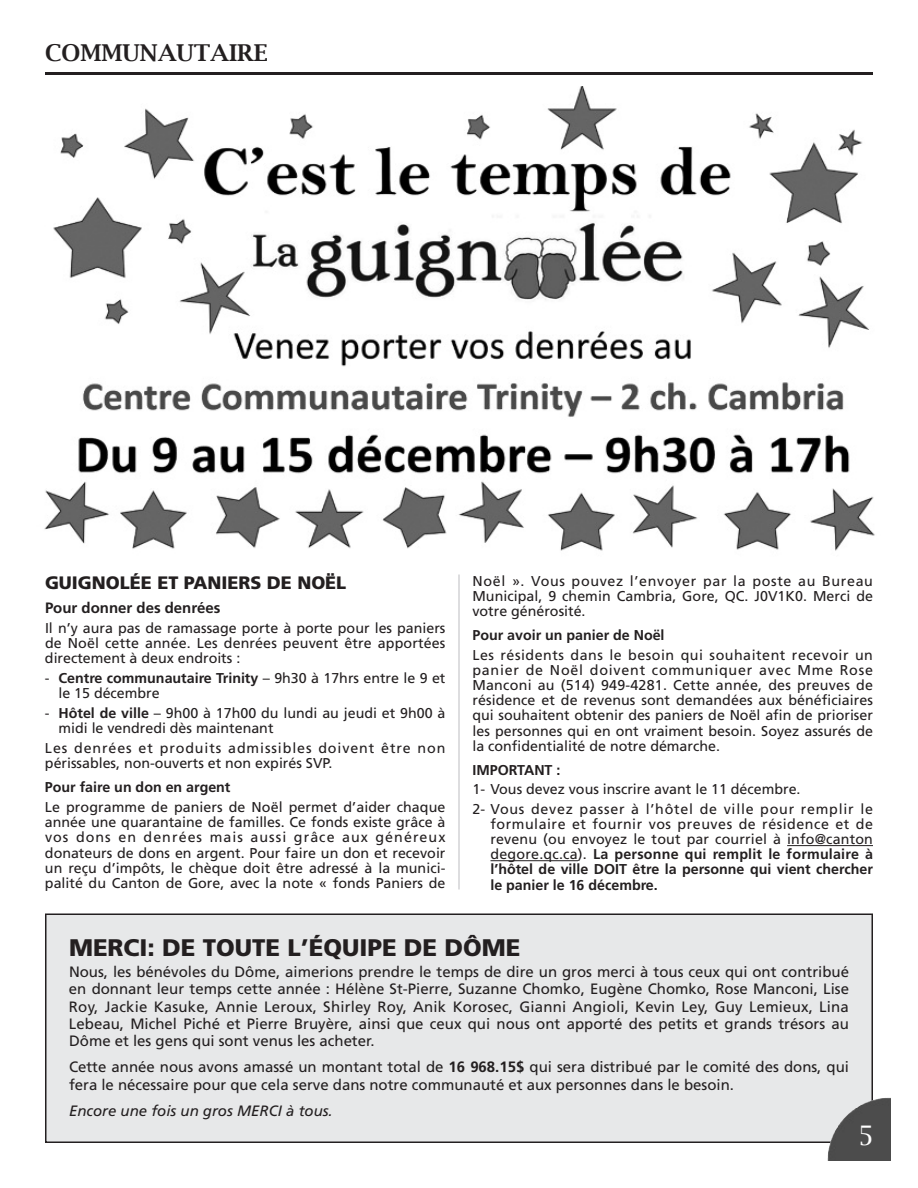
<style>
.page{position:relative;width:918px;height:1188px;background:#fff}
.page>*{position:absolute;margin:0;border:0;box-sizing:border-box;transform-origin:0 0}
.t1{font:27px "Lucida Bright";color:#fff}
.t2{font:900 24px "Frutiger";color:#231f20}
.t3{font:600 23.25px "Lucida Bright";color:#231f20}
.t4{font:900 18px "Frutiger";color:#231f20}
.t5{font:15px/17.2px "Frutiger";color:#231f20;text-align:justify}
.t6{font:italic 15px "Frutiger";color:#231f20}
.t7{font:700 15px "Frutiger";color:#231f20}
.t8{font:14.25px/15.1px "Frutiger";color:#231f20;text-align:justify}
.t9{font:14.25px/15.1px "Frutiger";letter-spacing:.06em;color:#231f20}
.t10{font:700 14.25px "Frutiger";color:#231f20}
.s1{font-weight:700}
</style>
<div class="page">
<div style="left:46px;top:914px;width:826px;height:228px;background:#e7e8e9"></div>
<div style="left:45px;top:914px;width:828px;height:229px;border:2px solid #231f20"></div>
<img style="left:827px;top:1098px;width:64px;height:63px">
<hr style="left:45px;top:72px;width:828px;height:3px;background:#231f20">
<hr style="left:459px;top:574px;width:1px;height:316px;background:#bcbdc0">
<hr style="left:787px;top:845px;width:86px;height:1px;background:#231f20">
<hr style="left:490px;top:860px;width:88px;height:1px;background:#231f20">
<img style="left:44px;top:86px;width:831px;height:465px">
<h3 class="t3" style="left:45px;top:38px;width:224px">COMMUNAUTAIRE</h3>
<p class="t4" style="left:45px;top:575px;width:303px">GUIGNOLÉE ET PANIERS DE NOËL</p>
<p class="t7" style="left:45px;top:602px;width:177px">Pour donner des denrées</p>
<p class="t8" style="left:45px;top:621px;width:402px">Il n’y aura pas de ramassage porte à porte pour les paniers de Noël cette année. Les denrées peuvent être apportées directement à deux endroits :</p>
<p class="t8" style="left:58px;top:672px;width:388px;text-indent:-13px">- <span class="s1">Centre communautaire Trinity</span> – 9h30 à 17hrs entre le 9 et le 15 décembre</p>
<p class="t8" style="left:58px;top:706px;width:389px;text-indent:-14px">- <span class="s1">Hôtel de ville</span> – 9h00 à 17h00 du lundi au jeudi et 9h00 à midi le vendredi dès maintenant</p>
<p class="t9" style="left:45px;top:741px;width:402px">Les denrées et produits admissibles doivent être non périssables, non-ouverts et non expirés SVP.</p>
<p class="t10" style="left:45px;top:782px;width:187px">Pour faire un don en argent</p>
<p class="t8" style="left:45px;top:801px;width:402px">Le programme de paniers de Noël permet d’aider chaque année une quarantaine de familles. Ce fonds existe grâce à vos dons en denrées mais aussi grâce aux généreux donateurs de dons en argent. Pour faire un don et recevoir un reçu d’impôts, le chèque doit être adressé à la munici&shy;palité du Canton de Gore, avec la note « fonds Paniers de</p>
<p class="t8" style="left:472px;top:575px;width:402px">Noël ». Vous pouvez l’envoyer par la poste au Bureau Municipal, 9 chemin Cambria, Gore, QC. J0V1K0. Merci de votre générosité.</p>
<p class="t10" style="left:472px;top:630px;width:194px">Pour avoir un panier de Noël</p>
<p class="t8" style="left:472px;top:649px;width:402px">Les résidents dans le besoin qui souhaitent recevoir un panier de Noël doivent communiquer avec Mme Rose Manconi au (514) 949-4281. Cette année, des preuves de résidence et de revenus sont demandées aux bénéficiaires qui souhaitent obtenir des paniers de Noël afin de prioriser les personnes qui en ont vraiment besoin. Soyez assurés de la confidentialité de notre démarche.</p>
<p class="t10" style="left:472px;top:764px;width:89px">IMPORTANT :</p>
<p class="t8" style="left:472px;top:781px;width:402px;line-height:19.6px">1- Vous devez vous inscrire avant le 11 décembre.<br>2- Vous devez passer à l’hôtel de ville pour remplir le</p>
<p class="t8" style="left:490px;top:818px;width:384px">formulaire et fournir vos preuves de résidence et de revenu (ou envoyez le tout par courriel à info@canton degore.qc.ca). <span class="s1">La personne qui remplit le formulaire à l’hôtel de ville DOIT être la personne qui vient chercher le panier le 16 décembre.</span></p>
<h2 class="t2" style="left:69px;top:938px;width:453px">MERCI: DE TOUTE L’ÉQUIPE DE DÔME</h2>
<p class="t5" style="left:69px;top:965px;width:782px">Nous, les bénévoles du Dôme, aimerions prendre le temps de dire un gros merci à tous ceux qui ont contribué en donnant leur temps cette année : Hélène St-Pierre, Suzanne Chomko, Eugène Chomko, Rose Manconi, Lise Roy, Jackie Kasuke, Annie Leroux, Shirley Roy, Anik Korosec, Gianni Angioli, Kevin Ley, Guy Lemieux, Lina Lebeau, Michel Piché et Pierre Bruyère, ainsi que ceux qui nous ont apporté des petits et grands trésors au Dôme et les gens qui sont venus les acheter.</p>
<p class="t5" style="left:69px;top:1060px;width:782px">Cette année nous avons amassé un montant total de <span class="s1">16 968.15$</span> qui sera distribué par le comité des dons, qui fera le nécessaire pour que cela serve dans notre communauté et aux personnes dans le besoin.</p>
<p class="t6" style="left:69px;top:1105px;width:265px">Encore une fois un gros MERCI à tous.</p>
<h1 class="t1" style="left:858px;top:1119px;width:18px">5</h1>
</div>
